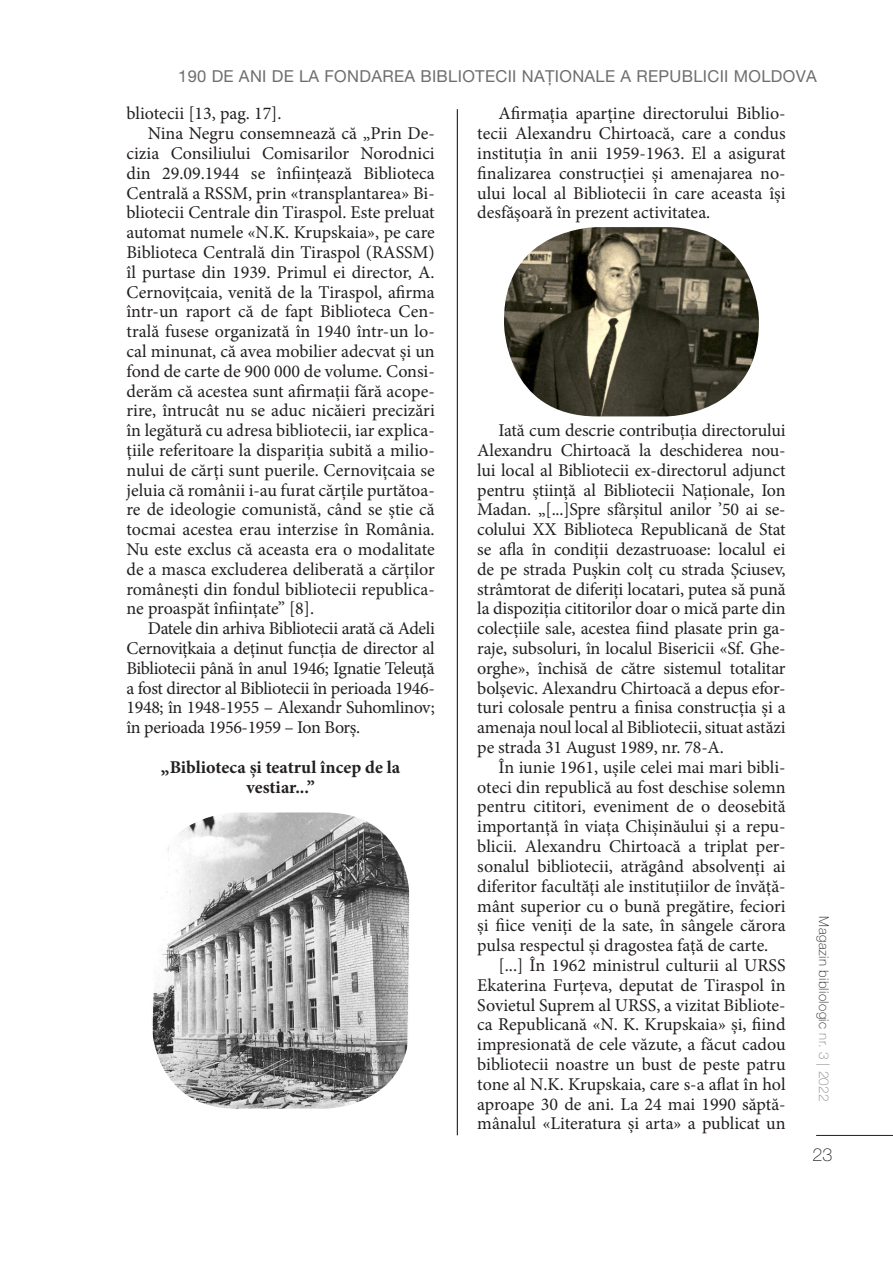
<style>
.page{position:relative;width:893px;height:1263px;background:#fff}
.page>*{position:absolute;margin:0;border:0;box-sizing:border-box;transform-origin:0 0}
.Text_baza{font:18px/19.8px "Minion Pro";letter-spacing:-.005em;color:#231f20;text-align:justify}
.Text_baza-2{font:700 18px/19.8px "Minion Pro";color:#231f20;text-align:center}
.t1{font:100 18px "Helvetica Neue LT Pro";color:#231f20}
.t2{font:16.5px "Helvetica Neue LT Pro";letter-spacing:.02em;color:#6d6e6f}
.t3{font:100 13.5px "Helvetica Neue LT Pro";letter-spacing:.025em;color:#231f20}
.s1{color:#808384}
</style>
<div class="page">
<hr style="left:816px;top:1135px;width:77px;height:1px;background:#231f20">
<hr style="left:457px;top:109px;width:1px;height:1026px;background:#050503">
<img style="left:152px;top:812px;width:258px;height:297px">
<img style="left:504px;top:227px;width:255px;height:189px">
<p class="t2" style="left:178px;top:66px;width:640px">190 DE ANI DE LA FONDAREA BIBLIOTECII NAŢIONALE A REPUBLICII MOLDOVA</p>
<p class="Text_baza" style="left:126px;top:104px;width:157px">bliotecii [13, pag. 17].</p>
<p class="Text_baza" style="left:126px;top:124px;width:310px;text-indent:21px">Nina Negru consemnează că „Prin De&shy;cizia Consiliului Comisarilor Norodnici din 29.09.1944 se înfiinţează Biblioteca Centrală a RSSM, prin «transplantarea» Bi&shy;bliotecii Centrale din Tiraspol. Este preluat automat numele «N.K. Krupskaia», pe care Biblioteca Centrală din Tiraspol (RASSM) îl purtase din 1939. Primul ei director, A.<br>Cernoviţcaia, venită de la Tiraspol, afirma într-un raport că de fapt Biblioteca Cen&shy;trală fusese organizată în 1940 într-un lo&shy;cal minunat, că avea mobilier adecvat şi un fond de carte de 900 000 de volume. Consi&shy;derăm că acestea sunt afirmaţii fără acope&shy;rire, întrucât nu se aduc nicăieri precizări în legătură cu adresa bibliotecii, iar explica&shy;ţiile referitoare la dispariţia subită a milio&shy;nului de cărţi sunt puerile. Cernoviţcaia se jeluia că românii i-au furat cărţile purtătoa&shy;re de ideologie comunistă, când se ştie că tocmai acestea erau interzise în România.<br>Nu este exclus că aceasta era o modalitate de a masca excluderea deliberată a cărţilor româneşti din fondul bibliotecii republica&shy;ne proaspăt înfiinţate” [8].</p>
<p class="Text_baza" style="left:126px;top:619px;width:310px;text-indent:21px">Datele din arhiva Bibliotecii arată că Adeli Cernoviţkaia a deţinut funcţia de director al Bibliotecii până în anul 1946; Ignatie Teleuţă a fost director al Bibliotecii în perioada 1946- 1948; în 1948-1955 – Alexandr Suhomlinov; în perioada 1956-1959 – Ion Borş.</p>
<p class="Text_baza-2" style="left:161px;top:757px;width:241px">„Biblioteca şi teatrul încep de la vestiar...”</p>
<p class="Text_baza" style="left:477px;top:104px;width:310px;text-indent:21px">Afirmația aparține directorului Biblio&shy;tecii Alexandru Chirtoacă, care a condus instituția în anii 1959-1963. El a asigurat finalizarea construcției și amenajarea no&shy;ului local al Bibliotecii în care aceasta își desfășoară în prezent activitatea.</p>
<p class="Text_baza" style="left:477px;top:421px;width:310px;text-indent:21px">Iată cum descrie contribuția directorului Alexandru Chirtoacă la deschiderea nou&shy;lui local al Bibliotecii ex-directorul adjunct pentru știință al Bibliotecii Naționale, Ion Madan. „[...]Spre sfârşitul anilor ’50 ai se&shy;colului XX Biblioteca Republicană de Stat se afla în condiţii dezastruoase: localul ei de pe strada Puşkin colţ cu strada Şciusev, strâmtorat de diferiţi locatari, putea să pună la dispoziţia cititorilor doar o mică parte din colecţiile sale, acestea fiind plasate prin ga&shy;raje, subsoluri, în localul Bisericii «Sf. Ghe&shy;orghe», închisă de către sistemul totalitar bolşevic. Alexandru Chirtoacă a depus efor&shy;turi colosale pentru a finisa construcţia şi a amenaja noul local al Bibliotecii, situat astăzi pe strada 31 August 1989, nr. 78-A.</p>
<p class="Text_baza" style="left:477px;top:757px;width:310px;text-indent:21px">În iunie 1961, uşile celei mai mari bibli&shy;oteci din republică au fost deschise solemn pentru cititori, eveniment de o deosebită importanţă în viaţa Chişinăului şi a repu&shy;blicii. Alexandru Chirtoacă a triplat per&shy;sonalul bibliotecii, atrăgând absolvenţi ai diferitor facultăţi ale instituţiilor de învăţă&shy;mânt superior cu o bună pregătire, feciori şi fiice veniţi de la sate, în sângele cărora pulsa respectul şi dragostea faţă de carte.</p>
<p class="Text_baza" style="left:477px;top:955px;width:310px;text-indent:21px">[...] În 1962 ministrul culturii al URSS Ekaterina Furţeva, deputat de Tiraspol în Sovietul Suprem al URSS, a vizitat Bibliote&shy;ca Republicană «N. K. Krupskaia» şi, fiind impresionată de cele văzute, a făcut cadou bibliotecii noastre un bust de peste patru tone al N.K. Krupskaia, care s-a aflat în hol aproape 30 de ani. La 24 mai 1990 săptă&shy;mânalul «Literatura şi arta» a publicat un</p>
<p class="t3" style="left:832px;top:916px;width:186px;rotate:90deg">Magazin bibliologic <span class="s1">nr. 3 | 2022</span></p>
<p class="t1" style="left:812px;top:1144px;width:22px">23</p>
</div>
